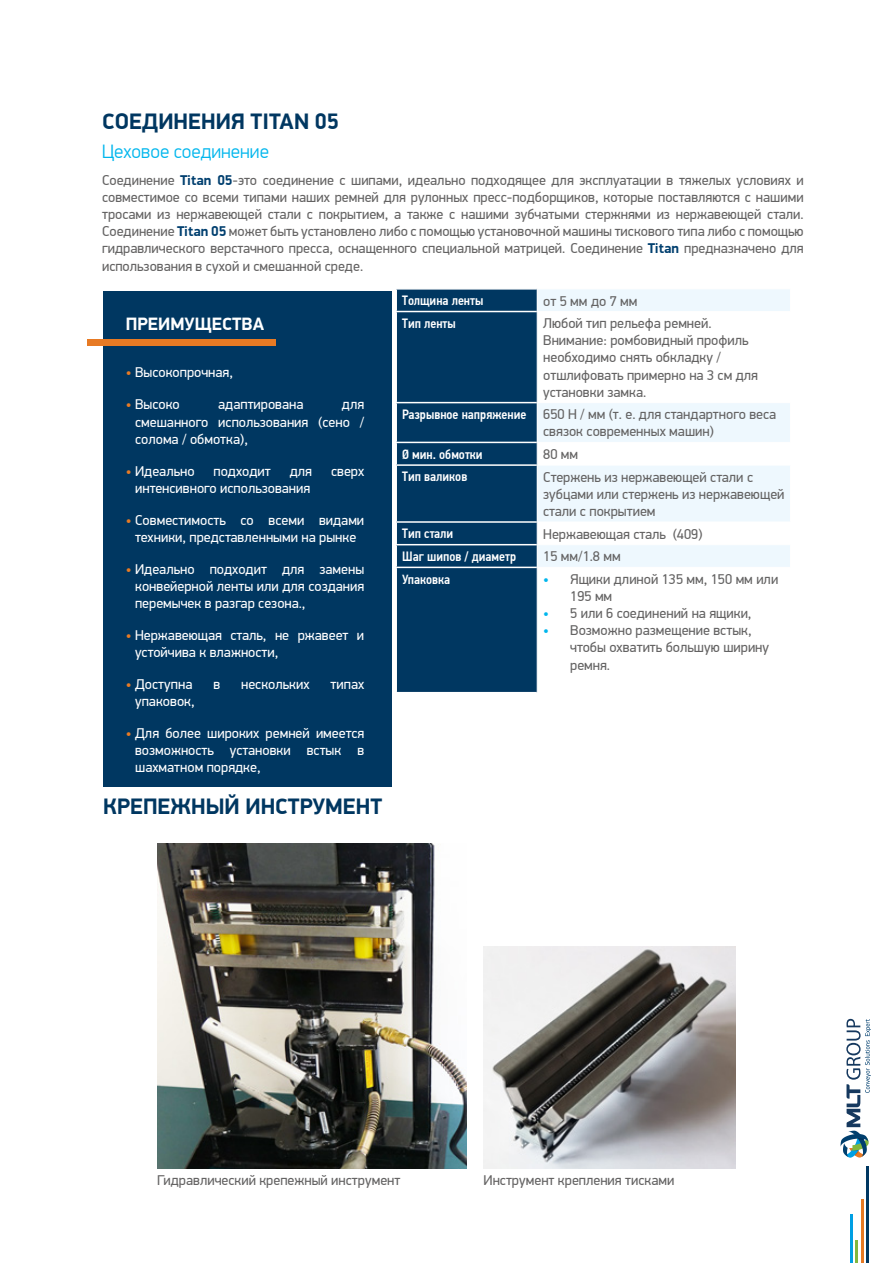
<style>
.page{position:relative;width:893px;height:1263px;background:#fff}
.page>*{position:absolute;margin:0;border:0;box-sizing:border-box;transform-origin:0 0}
.t1{font:700 22.5px "PF Din Display Pro";color:#003761}
.t2{font:300 19.5px "PF Din Display Pro";color:#00b6ed}
.t3{font:700 18px "PF Din Display Pro";color:#fff}
.t4{font:14.25px/17.1px "PF Din Display Pro";color:#646363}
.t5{font:14.25px/17.1px "PF Din Display Pro";color:#fff;text-align:justify}
.t6{font:500 13.5px "PF Din Text Cond Pro";color:#fff}
.s1{font-weight:700;color:#003f6f}
.s2{color:#e77a24}
.s3{font-family:"PF Din Text Cond Pro";font-weight:500;font-size:13.5px;color:#fff}
.s4{color:#00b6ed}
</style>
<div class="page">
<div style="left:103px;top:291px;width:288px;height:496px;background:#003761"></div>
<div style="left:87px;top:339px;width:189px;height:6px;background:#e77a24"></div>
<div style="left:397px;top:290px;width:140px;height:402px;background:#003761"></div>
<svg style="left:538px;top:289px;width:252px;height:278px;fill:#f0f8fe"></svg>
<hr style="left:395px;top:311px;width:142px;height:1px;background:#fff">
<hr style="left:395px;top:402px;width:142px;height:1px;background:#fff">
<hr style="left:395px;top:442px;width:142px;height:1px;background:#fff">
<hr style="left:395px;top:464px;width:142px;height:2px;background:#fff">
<hr style="left:395px;top:521px;width:142px;height:2px;background:#fff">
<hr style="left:395px;top:544px;width:142px;height:1px;background:#fff">
<hr style="left:395px;top:567px;width:142px;height:1px;background:#fff">
<hr style="left:537px;top:544px;width:254px;height:1px;background:#fff">
<svg style="left:537px;top:523px;width:1px;height:21px"></svg>
<hr style="left:537px;top:311px;width:254px;height:1px;background:#fff">
<hr style="left:537px;top:402px;width:254px;height:1px;background:#fff">
<svg style="left:537px;top:443px;width:1px;height:22px"></svg>
<hr style="left:537px;top:442px;width:254px;height:1px;background:#fff">
<hr style="left:537px;top:465px;width:254px;height:1px;background:#fff">
<hr style="left:537px;top:522px;width:254px;height:1px;background:#fff">
<img style="left:157px;top:843px;width:309px;height:325px">
<img style="left:483px;top:947px;width:252px;height:221px">
<hr style="left:850px;top:1215px;width:2px;height:48px;background:#009fe3">
<hr style="left:866px;top:1166px;width:3px;height:97px;background:#003761">
<hr style="left:861px;top:1199px;width:2px;height:64px;background:#e77a24">
<hr style="left:855px;top:1241px;width:3px;height:22px;background:#81b73e">
<svg style="left:840px;top:1019px;width:31px;height:139px"></svg>
<h1 class="t1" style="left:102px;top:108px;width:238px">СОЕДИНЕНИЯ TITAN 05</h1>
<h2 class="t2" style="left:102px;top:141px;width:168px">Цеховое соединение</h2>
<p class="t4" style="left:102px;top:172px;width:703px;text-align:justify">Соединение <span class="s1">Titan 05</span>-это соединение с шипами, идеально подходящее для эксплуатации в тяжелых условиях и совместимое со всеми типами наших ремней для рулонных пресс-подборщиков, которые поставляются с нашими тросами из нержавеющей стали с покрытием, а также с нашими зубчатыми стержнями из нержавеющей стали.<br>Соединение <span class="s1">Titan 05</span> может быть установлено либо с помощью установочной машины тискового типа либо с помощью гидравлического верстачного пресса, оснащенного специальной матрицей. Соединение <span class="s1">Titan</span> предназначено для использования в сухой и смешанной среде.</p>
<p class="t3" style="left:126px;top:313px;width:140px">ПРЕИМУЩЕСТВА</p>
<p class="t5" style="left:126px;top:364px;width:109px"><span class="s2">•</span> Высокопрочная,</p>
<p class="t5" style="left:126px;top:396px;width:55px"><span class="s2">•</span> Высоко</p>
<p class="t5" style="left:218px;top:396px;width:87px">адаптирована</p>
<p class="t5" style="left:135px;top:396px;width:231px;text-indent:207px">для смешанного использования (сено / солома / обмотка),</p>
<p class="t5" style="left:126px;top:462px;width:70px"><span class="s2">•</span> Идеально</p>
<p class="t5" style="left:214px;top:462px;width:59px">подходит</p>
<p class="t5" style="left:290px;top:462px;width:24px">для</p>
<p class="t5" style="left:331px;top:462px;width:35px">сверх</p>
<p class="t5" style="left:135px;top:479px;width:177px">интенсивного использования</p>
<p class="t5" style="left:126px;top:511px;width:240px;text-align:center"><span class="s2">•</span> Совместимость со всеми видами техники, представленными на рынке</p>
<p class="t5" style="left:135px;top:561px;width:231px;text-indent:-9px"><span class="s2">•</span> Идеально подходит для замены конвейерной ленты или для создания перемычек в разгар сезона.,</p>
<p class="t5" style="left:135px;top:627px;width:231px;text-indent:-9px"><span class="s2">•</span> Нержавеющая сталь, не ржавеет и устойчива к влажности,</p>
<p class="t5" style="left:126px;top:676px;width:68px"><span class="s2">•</span> Доступна</p>
<p class="t5" style="left:213px;top:676px;width:8px">в</p>
<p class="t5" style="left:241px;top:676px;width:70px">нескольких</p>
<p class="t5" style="left:331px;top:676px;width:35px">типах</p>
<p class="t5" style="left:135px;top:693px;width:61px">упаковок,</p>
<p class="t5" style="left:135px;top:725px;width:231px;text-indent:-9px"><span class="s2">•</span> Для более широких ремней имеется возможность установки встык в шахматном порядке,</p>
<h1 class="t1" style="left:103px;top:793px;width:281px">КРЕПЕЖНЫЙ ИНСТРУМЕНТ</h1>
<p class="t6" style="left:402px;top:292px;width:83px">Толщина ленты</p>
<p class="t4" style="left:543px;top:292px;width:96px">от 5 мм до 7 мм</p>
<p class="t6" style="left:402px;top:315px;width:55px">Тип ленты</p>
<p class="t4" style="left:543px;top:315px;width:216px">Любой тип рельефа ремней.<br>Внимание: ромбовидный профиль необходимо снять обкладку / отшлифовать примерно на 3 см для установки замка.</p>
<p class="t4" style="left:543px;top:406px;width:235px;text-indent:-141px"><span class="s3">Разрывное напряжение</span> 650 Н / мм (т. е. для стандартного веса связок современных машин)</p>
<p class="t6" style="left:402px;top:446px;width:82px">Ø мин. обмотки</p>
<p class="t4" style="left:543px;top:446px;width:36px">80 мм</p>
<p class="t6" style="left:402px;top:468px;width:67px">Тип валиков</p>
<p class="t4" style="left:543px;top:469px;width:243px">Стержень из нержавеющей стали с зубцами или стержень из нержавеющей стали с покрытием</p>
<p class="t6" style="left:402px;top:525px;width:53px">Тип стали</p>
<p class="t4" style="left:543px;top:525px;width:161px">Нержавеющая сталь (409)</p>
<p class="t6" style="left:402px;top:548px;width:116px">Шаг шипов / диаметр</p>
<p class="t4" style="left:543px;top:548px;width:79px">15 мм/1.8 мм</p>
<p class="t6" style="left:402px;top:571px;width:50px">Упаковка</p>
<p class="t4" style="left:570px;top:571px;width:210px;text-indent:-27px"><span class="s4">•</span> Ящики длиной 135 мм, 150 мм или<br>195 мм</p>
<p class="t4" style="left:543px;top:605px;width:210px"><span class="s4">•</span> 5 или 6 соединений на ящики,</p>
<p class="t4" style="left:570px;top:622px;width:201px;text-indent:-27px"><span class="s4">•</span> Возможно размещение встык, чтобы охватить большую ширину ремня.</p>
<p class="t4" style="left:157px;top:1172px;width:245px">Гидравлический крепежный инструмент</p>
<p class="t4" style="left:483px;top:1172px;width:192px">Инструмент крепления тисками</p>
</div>
